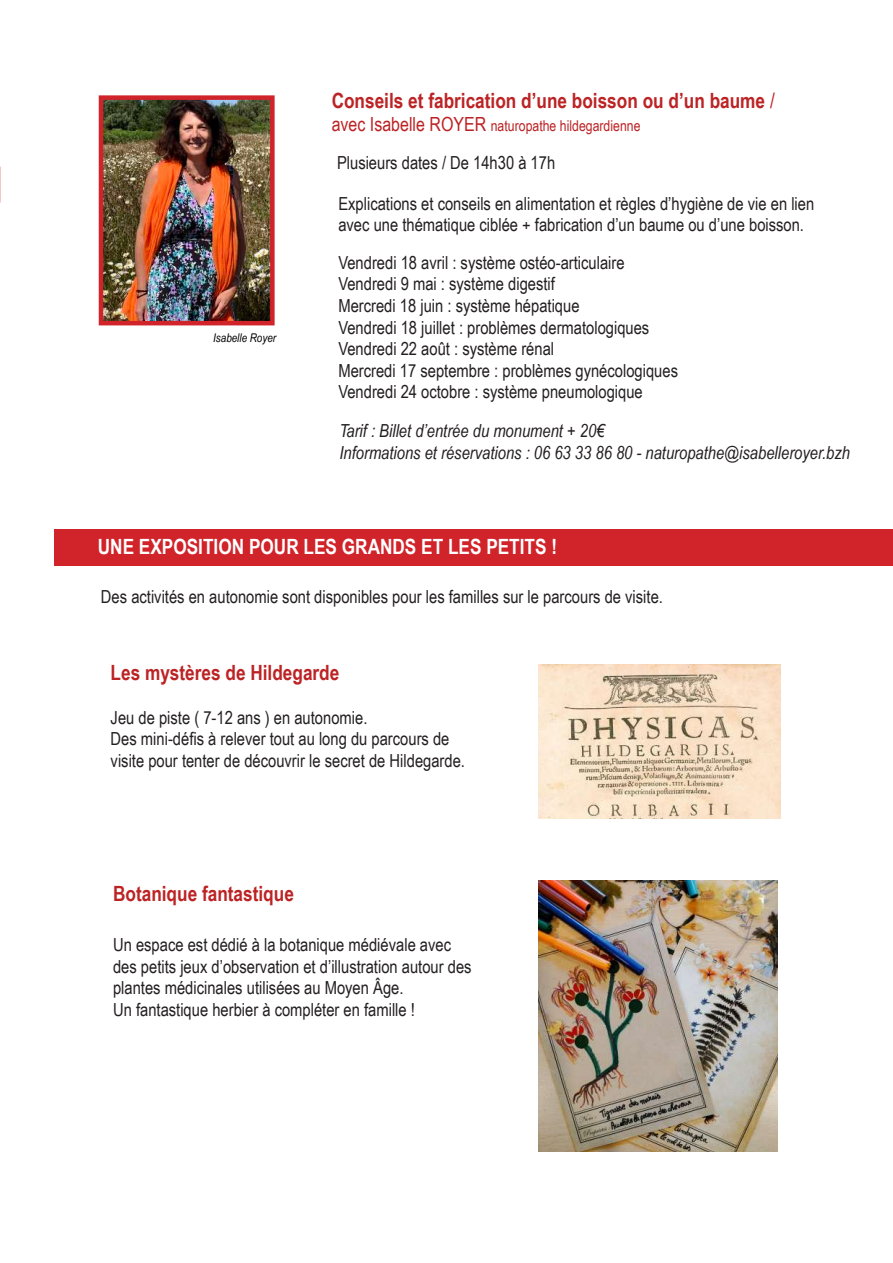
<style>
.page{position:relative;width:893px;height:1263px;background:#fff}
.page>*{position:absolute;margin:0;border:0;box-sizing:border-box;transform-origin:0 0}
.t1{font:700 21px "Arial Narrow";color:#bc2325}
.t2{font:700 21px "Arial Narrow";color:#fff}
.t3{font:18px/21.6px "Arial Narrow";color:#231f20}
.t4{font:italic 18px/21.6px "Arial Narrow";color:#231f20}
.t5{font:15px "Arial Narrow";color:#bc2325}
.t6{font:italic 12px "Arial Narrow";color:#000}
.s1{font-weight:400}
.s2{font-size:19.5px}
</style>
<div class="page">
<div style="left:54px;top:529px;width:839px;height:36px;background:#d1232a"></div>
<img style="left:538px;top:880px;width:240px;height:272px">
<img style="left:538px;top:664px;width:242px;height:155px">
<img style="left:104px;top:100px;width:166px;height:220px">
<div style="left:99px;top:95px;width:176px;height:230px;border:4px solid #d1232a"></div>
<p class="t1" style="left:332px;top:84px;width:445px">Conseils et fabrication d’une boisson ou d’un baume <span class="s1">/</span></p>
<p class="t5" style="left:332px;top:115px;width:310px"><span class="s2">avec Isabelle ROYER</span> naturopathe hildegardienne</p>
<p class="t6" style="left:213px;top:329px;width:64px">Isabelle Royer</p>
<p class="t3" style="left:337px;top:151px;width:220px">Plusieurs dates / De 14h30 à 17h</p>
<p class="t3" style="left:338px;top:192px;width:477px">Explications et conseils en alimentation et règles d’hygiène de vie en lien avec une thématique ciblée + fabrication d’un baume ou d’une boisson.</p>
<p class="t3" style="left:338px;top:251px;width:341px">Vendredi 18 avril : système ostéo-articulaire Vendredi 9 mai : système digestif<br>Mercredi 18 juin : système hépatique<br>Vendredi 18 juillet : problèmes dermatologiques Vendredi 22 août : système rénal<br>Mercredi 17 septembre : problèmes gynécologiques Vendredi 24 octobre : système pneumologique</p>
<p class="t4" style="left:339px;top:420px;width:512px">Tarif : Billet d’entrée du monument + 20€<br>Informations et réservations : 06 63 33 86 80 - naturopathe@isabelleroyer.bzh</p>
<p class="t2" style="left:98px;top:531px;width:461px">UNE EXPOSITION POUR LES GRANDS ET LES PETITS !</p>
<p class="t3" style="left:101px;top:585px;width:563px">Des activités en autonomie sont disponibles pour les familles sur le parcours de visite.</p>
<p class="t1" style="left:111px;top:657px;width:230px">Les mystères de Hildegarde</p>
<p class="t3" style="left:111px;top:706px;width:356px">Jeu de piste ( 7-12 ans ) en autonomie.<br>Des mini-défis à relever tout au long du parcours de visite pour tenter de découvrir le secret de Hildegarde.</p>
<p class="t1" style="left:113px;top:878px;width:182px">Botanique fantastique</p>
<p class="t3" style="left:113px;top:933px;width:360px">Un espace est dédié à la botanique médiévale avec des petits jeux d’observation et d’illustration autour des plantes médicinales utilisées au Moyen Âge.<br>Un fantastique herbier à compléter en famille !</p>
</div>
